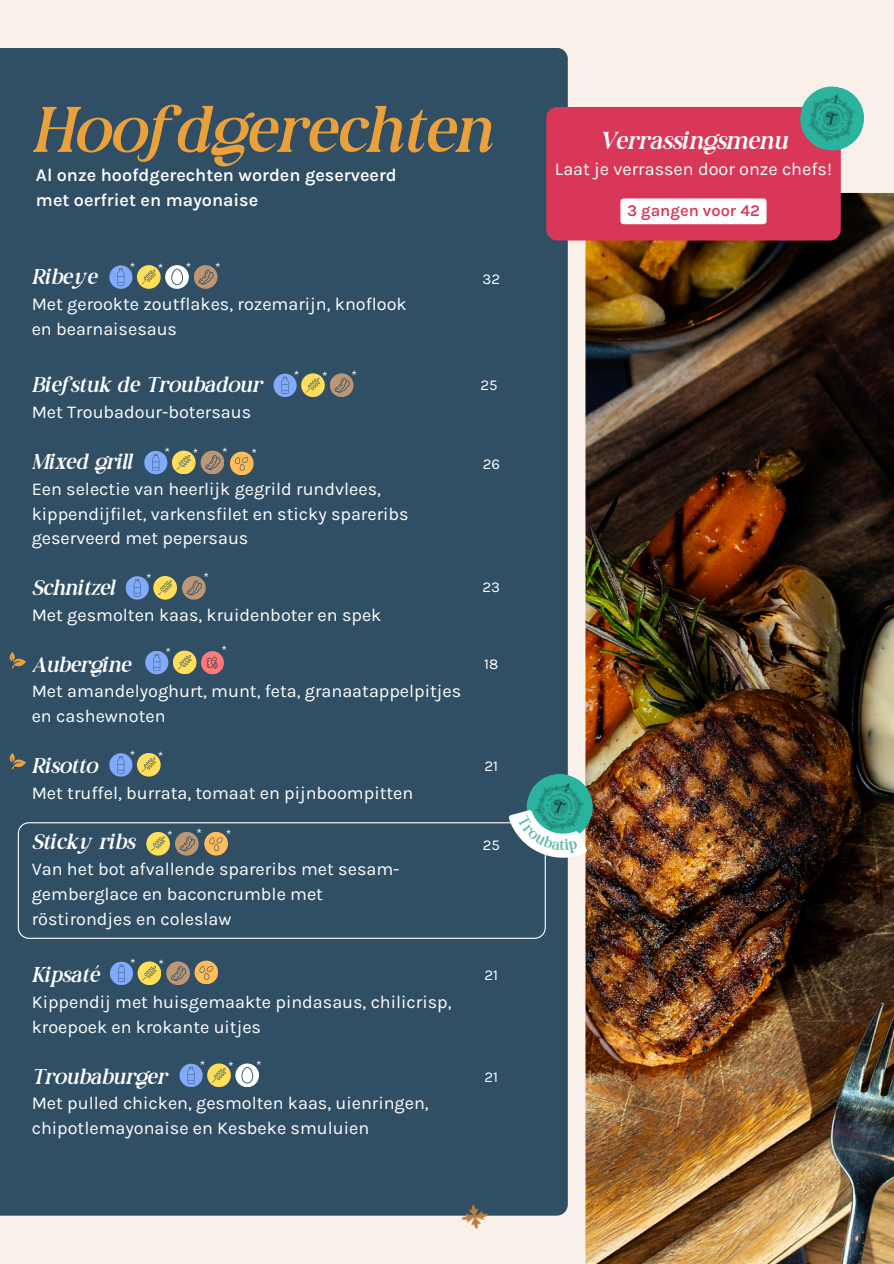
<style>
.page{position:relative;width:894px;height:1264px;background:#fff}
.page>*{position:absolute;margin:0;border:0;box-sizing:border-box;transform-origin:0 0}
.t1{font:italic 63px "Ws Paradose";color:#eba13b}
.t2{font:italic 24px "Ws Paradose";color:#fff}
.t3{font:italic 21px "Ws Paradose";color:#fff}
.t4{font:18px/24.8px "Karla";color:#fff}
.t5{font:600 18px/24.8px "Karla";color:#fff}
.t6{font:600 16.5px "Karla";color:#d83758}
.t7{font:15px "Karla";color:#fff}
.t8{font:13.5px "Karla";color:#fff}
.t9{font:13.5px "Karla";color:#304e64}
</style>
<div class="page">
<div style="left:0;top:0;width:893px;height:1263px;background:#f8f0e9"></div>
<div style="left:0;top:48px;width:567px;height:1167px;background:#304e64"></div>
<img style="left:585px;top:193px;width:308px;height:1070px">
<svg style="left:10px;top:652px;width:16px;height:16px"></svg>
<svg style="left:10px;top:752px;width:16px;height:17px"></svg>
<img style="left:802px;top:86px;width:62px;height:67px">
<svg style="left:546px;top:107px;width:294px;height:133px;background:#d44e6a"></svg>
<img style="left:460px;top:1199px;width:31px;height:30px">
<div style="left:137px;top:265px;width:24px;height:24px;background:#ffde59;border-radius:50%"></div>
<svg style="left:142px;top:269px;width:14px;height:15px"></svg>
<div style="left:109px;top:265px;width:23px;height:24px;background:#81aafa;border-radius:50%"></div>
<svg style="left:117px;top:268px;width:7px;height:17px"></svg>
<svg style="left:165px;top:265px;width:24px;height:24px"></svg>
<svg style="left:165px;top:268px;width:24px;height:17px"></svg>
<div style="left:194px;top:265px;width:23px;height:24px;background:#bd9775;border-radius:50%"></div>
<svg style="left:198px;top:269px;width:16px;height:15px"></svg>
<div style="left:301px;top:373px;width:24px;height:24px;background:#ffde59;border-radius:50%"></div>
<svg style="left:306px;top:378px;width:14px;height:14px"></svg>
<svg style="left:273px;top:373px;width:23px;height:24px"></svg>
<svg style="left:281px;top:377px;width:7px;height:16px"></svg>
<div style="left:330px;top:373px;width:23px;height:24px;background:#bd9775;border-radius:50%"></div>
<svg style="left:334px;top:377px;width:16px;height:16px"></svg>
<div style="left:172px;top:450px;width:23px;height:24px;background:#ffde59;border-radius:50%"></div>
<svg style="left:177px;top:455px;width:14px;height:14px"></svg>
<div style="left:144px;top:451px;width:23px;height:23px;background:#81aafa;border-radius:50%"></div>
<svg style="left:152px;top:454px;width:7px;height:17px"></svg>
<div style="left:200px;top:450px;width:24px;height:24px;background:#bd9775;border-radius:50%"></div>
<svg style="left:205px;top:455px;width:15px;height:15px"></svg>
<div style="left:230px;top:451px;width:23px;height:24px;background:#ffbd59;border-radius:50%"></div>
<svg style="left:235px;top:457px;width:14px;height:14px"></svg>
<div style="left:153px;top:576px;width:24px;height:23px;background:#ffde59;border-radius:50%"></div>
<svg style="left:158px;top:580px;width:14px;height:15px"></svg>
<svg style="left:126px;top:576px;width:23px;height:23px"></svg>
<svg style="left:134px;top:579px;width:6px;height:17px"></svg>
<div style="left:182px;top:576px;width:24px;height:23px;background:#bd9775;border-radius:50%"></div>
<svg style="left:186px;top:580px;width:16px;height:15px"></svg>
<div style="left:173px;top:650px;width:23px;height:24px;background:#ffde59;border-radius:50%"></div>
<svg style="left:178px;top:655px;width:14px;height:14px"></svg>
<div style="left:145px;top:651px;width:23px;height:23px;background:#81aafa;border-radius:50%"></div>
<svg style="left:153px;top:654px;width:7px;height:16px"></svg>
<div style="left:201px;top:651px;width:23px;height:23px;background:#ff7979;border-radius:50%"></div>
<svg style="left:206px;top:656px;width:12px;height:13px"></svg>
<div style="left:137px;top:753px;width:24px;height:23px;background:#ffde59;border-radius:50%"></div>
<svg style="left:142px;top:757px;width:14px;height:15px"></svg>
<div style="left:109px;top:753px;width:23px;height:23px;background:#81aafa;border-radius:50%"></div>
<svg style="left:117px;top:756px;width:7px;height:17px"></svg>
<div style="left:137px;top:961px;width:24px;height:24px;background:#ffde59;border-radius:50%"></div>
<svg style="left:143px;top:965px;width:13px;height:15px"></svg>
<div style="left:110px;top:961px;width:23px;height:24px;background:#81aafa;border-radius:50%"></div>
<svg style="left:118px;top:964px;width:7px;height:17px"></svg>
<div style="left:166px;top:961px;width:24px;height:24px;background:#bd9775;border-radius:50%"></div>
<svg style="left:171px;top:965px;width:15px;height:15px"></svg>
<div style="left:194px;top:960px;width:24px;height:24px;background:#ffbd59;border-radius:50%"></div>
<svg style="left:199px;top:966px;width:14px;height:13px"></svg>
<div style="left:207px;top:1063px;width:24px;height:24px;background:#ffde59;border-radius:50%"></div>
<svg style="left:212px;top:1068px;width:14px;height:14px"></svg>
<svg style="left:179px;top:1063px;width:24px;height:24px"></svg>
<svg style="left:187px;top:1066px;width:7px;height:17px"></svg>
<svg style="left:235px;top:1063px;width:24px;height:24px"></svg>
<svg style="left:235px;top:1066px;width:24px;height:17px"></svg>
<div style="left:18px;top:822px;width:527px;height:116px;background:#304e64"></div>
<img style="left:522px;top:769px;width:75px;height:75px">
<svg style="left:500px;top:803px;width:92px;height:67px;background:#7ca3a3"></svg>
<h3 class="t1" style="left:32px;top:92px;width:461px">Hoofdgerechten</h3>
<h3 class="t5" style="left:36px;top:163px;width:362px">Al onze hoofdgerechten worden geserveerd met oerfriet en mayonaise</h3>
<p class="t8" style="left:130px;top:259px;width:7px">*</p>
<p class="t8" style="left:158px;top:260px;width:7px">*</p>
<p class="t8" style="left:186px;top:259px;width:7px">*</p>
<p class="t8" style="left:215px;top:259px;width:7px">*</p>
<h2 class="t3" style="left:32px;top:264px;width:67px">Ribeye</h2>
<h2 class="t4" style="left:32px;top:292px;width:376px">Met gerookte zoutflakes, rozemarijn, knoflook en bearnaisesaus</h2>
<p class="t8" style="left:294px;top:368px;width:7px">*</p>
<p class="t8" style="left:322px;top:369px;width:7px">*</p>
<p class="t8" style="left:351px;top:367px;width:7px">*</p>
<p class="t3" style="left:32px;top:372px;width:231px">Biefstuk de Troubadour</p>
<p class="t4" style="left:32px;top:400px;width:221px">Met Troubadour-botersaus</p>
<p class="t3" style="left:32px;top:449px;width:102px">Mixed grill</p>
<p class="t4" style="left:32px;top:476px;width:378px">Een selectie van heerlijk gegrild rundvlees, kippendijfilet, varkensfilet en sticky spareribs geserveerd met pepersaus</p>
<p class="t3" style="left:32px;top:575px;width:84px">Schnitzel</p>
<p class="t4" style="left:32px;top:602px;width:351px">Met gesmolten kaas, kruidenboter en spek</p>
<p class="t3" style="left:32px;top:651px;width:100px">Aubergine</p>
<p class="t4" style="left:32px;top:679px;width:431px">Met amandelyoghurt, munt, feta, granaatappelpitjes en cashewnoten</p>
<p class="t3" style="left:32px;top:753px;width:67px">Risotto</p>
<p class="t4" style="left:32px;top:780px;width:383px">Met truffel, burrata, tomaat en pijnboompitten</p>
<p class="t3" style="left:32px;top:829px;width:104px">Sticky ribs</p>
<p class="t4" style="left:32px;top:856px;width:369px">Van het bot afvallende spareribs met sesam&shy;gemberglace en baconcrumble met röstirondjes en coleslaw</p>
<p class="t3" style="left:32px;top:962px;width:69px">Kipsaté</p>
<p class="t4" style="left:32px;top:989px;width:421px">Kippendij met huisgemaakte pindasaus, chilicrisp, kroepoek en krokante uitjes</p>
<h3 class="t3" style="left:32px;top:1063px;width:137px">Troubaburger</h3>
<h3 class="t4" style="left:32px;top:1090px;width:398px">Met pulled chicken, gesmolten kaas, uienringen, chipotlemayonaise en Kesbeke smuluien</h3>
<p class="t8" style="left:164px;top:445px;width:7px">*</p>
<p class="t8" style="left:193px;top:446px;width:7px">*</p>
<p class="t8" style="left:222px;top:444px;width:7px">*</p>
<p class="t8" style="left:251px;top:446px;width:7px">*</p>
<p class="t8" style="left:146px;top:570px;width:7px">*</p>
<p class="t8" style="left:203px;top:570px;width:7px">*</p>
<p class="t8" style="left:221px;top:643px;width:7px">*</p>
<p class="t8" style="left:165px;top:645px;width:7px">*</p>
<p class="t9" style="left:222px;top:646px;width:7px">*</p>
<p class="t8" style="left:130px;top:747px;width:7px">*</p>
<p class="t8" style="left:158px;top:748px;width:7px">*</p>
<p class="t8" style="left:167px;top:827px;width:7px">*</p>
<p class="t8" style="left:196px;top:826px;width:7px">*</p>
<p class="t8" style="left:226px;top:826px;width:7px">*</p>
<p class="t8" style="left:130px;top:955px;width:7px">*</p>
<p class="t8" style="left:158px;top:956px;width:7px">*</p>
<p class="t8" style="left:200px;top:1057px;width:7px">*</p>
<p class="t8" style="left:228px;top:1058px;width:7px">*</p>
<p class="t8" style="left:256px;top:1057px;width:7px">*</p>
<h3 class="t7" style="left:482px;top:270px;width:19px">32</h3>
<h3 class="t7" style="left:480px;top:376px;width:19px">25</h3>
<h3 class="t7" style="left:482px;top:455px;width:19px">26</h3>
<p class="t7" style="left:482px;top:578px;width:19px">23</p>
<p class="t7" style="left:484px;top:655px;width:16px">18</p>
<p class="t7" style="left:484px;top:757px;width:15px">21</p>
<h3 class="t7" style="left:482px;top:836px;width:19px">25</h3>
<p class="t7" style="left:484px;top:966px;width:15px">21</p>
<p class="t7" style="left:484px;top:1068px;width:15px">21</p>
<h3 class="t2" style="left:599px;top:127px;width:190px">Verrassingsmenu</h3>
<h3 class="t4" style="left:555px;top:157px;width:278px">Laat je verrassen door onze chefs!</h3>
<p class="t6" style="left:627px;top:201px;width:134px">3 gangen voor 42</p>
</div>
